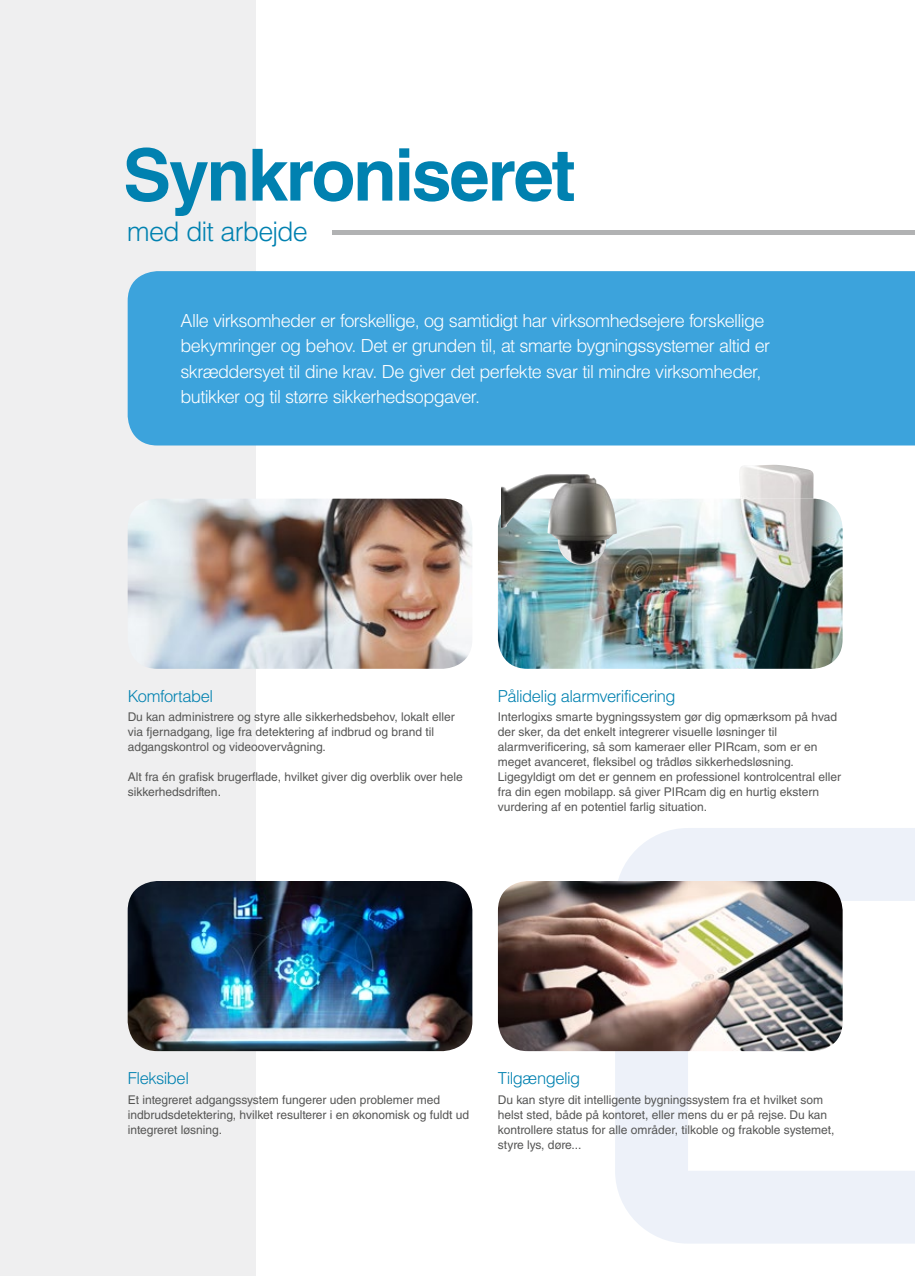
<style>
.page{position:relative;width:915px;height:1276px;background:#fff}
.page>*{position:absolute;margin:0;border:0;box-sizing:border-box;transform-origin:0 0}
.t1{font:700 72px "Helvetica LT Std";letter-spacing:-.03em;color:#0081b0}
.t2{font:300 27px "Helvetica LT Std";letter-spacing:-.035em;color:#0081b0}
.t3{font:300 18px/25.5px "Helvetica LT Std";letter-spacing:-.03em;color:#fff}
.t4{font:300 16.5px "Helvetica LT Std";letter-spacing:-.03em;color:#0081b0}
.t5{font:12px/15px "Helvetica LT Std";color:#565655}
</style>
<div class="page">
<div style="left:0;top:0;width:255px;height:1276px;background:#efeff0"></div>
<img style="left:128px;top:499px;width:344px;height:170px">
<hr style="left:333px;top:231px;width:581px;height:4px;background:#b1b2b3">
<svg style="left:615px;top:828px;width:299px;height:415px;fill:#edf1f9"></svg>
<div style="left:128px;top:271px;width:786px;height:174px;background:#3ca3dc"></div>
<img style="left:497px;top:499px;width:345px;height:170px">
<img style="left:739px;top:465px;width:74px;height:34px">
<img style="left:128px;top:881px;width:344px;height:170px">
<img style="left:497px;top:881px;width:345px;height:170px">
<img style="left:501px;top:474px;width:115px;height:91px">
<h1 class="t1" style="left:123px;top:131px;width:454px">Synkroniseret</h1>
<h2 class="t2" style="left:127px;top:215px;width:182px">med dit arbejde</h2>
<p class="t3" style="left:180px;top:307px;width:591px">Alle virksomheder er forskellige, og samtidigt har virksomhedsejere forskellige bekymringer og behov. Det er grunden til, at smarte bygningssystemer altid er skræddersyet til dine krav. De giver det perfekte svar til mindre virksomheder, butikker og til større sikkerhedsopgaver.</p>
<h3 class="t4" style="left:128px;top:686px;width:87px">Komfortabel</h3>
<p class="t5" style="left:128px;top:709px;width:328px">Du kan administrere og styre alle sikkerhedsbehov, lokalt eller via fjernadgang, lige fra detektering af indbrud og brand til adgangskontrol og videoovervågning.</p>
<p class="t5" style="left:128px;top:769px;width:337px">Alt fra én grafisk brugerflade, hvilket giver dig overblik over hele sikkerhedsdriften.</p>
<h3 class="t4" style="left:497px;top:686px;width:179px">Pålidelig alarmverificering</h3>
<p class="t5" style="left:497px;top:709px;width:344px">Interlogixs smarte bygningssystem gør dig opmærksom på hvad der sker, da det enkelt integrerer visuelle løsninger til alarmverificering, så som kameraer eller PIRcam, som er en meget avanceret, fleksibel og trådløs sikkerhedsløsning.<br>Ligegyldigt om det er gennem en professionel kontrolcentral eller fra din egen mobilapp. så giver PIRcam dig en hurtig ekstern vurdering af en potentiel farlig situation.</p>
<h3 class="t4" style="left:128px;top:1068px;width:63px">Fleksibel</h3>
<p class="t5" style="left:128px;top:1091px;width:343px">Et integreret adgangssystem fungerer uden problemer med indbrudsdetektering, hvilket resulterer i en økonomisk og fuldt ud integreret løsning.</p>
<h3 class="t4" style="left:497px;top:1068px;width:84px">Tilgængelig</h3>
<p class="t5" style="left:497px;top:1091px;width:338px">Du kan styre dit intelligente bygningssystem fra et hvilket som helst sted, både på kontoret, eller mens du er på rejse. Du kan kontrollere status for alle områder, tilkoble og frakoble systemet, styre lys, døre...</p>
</div>
